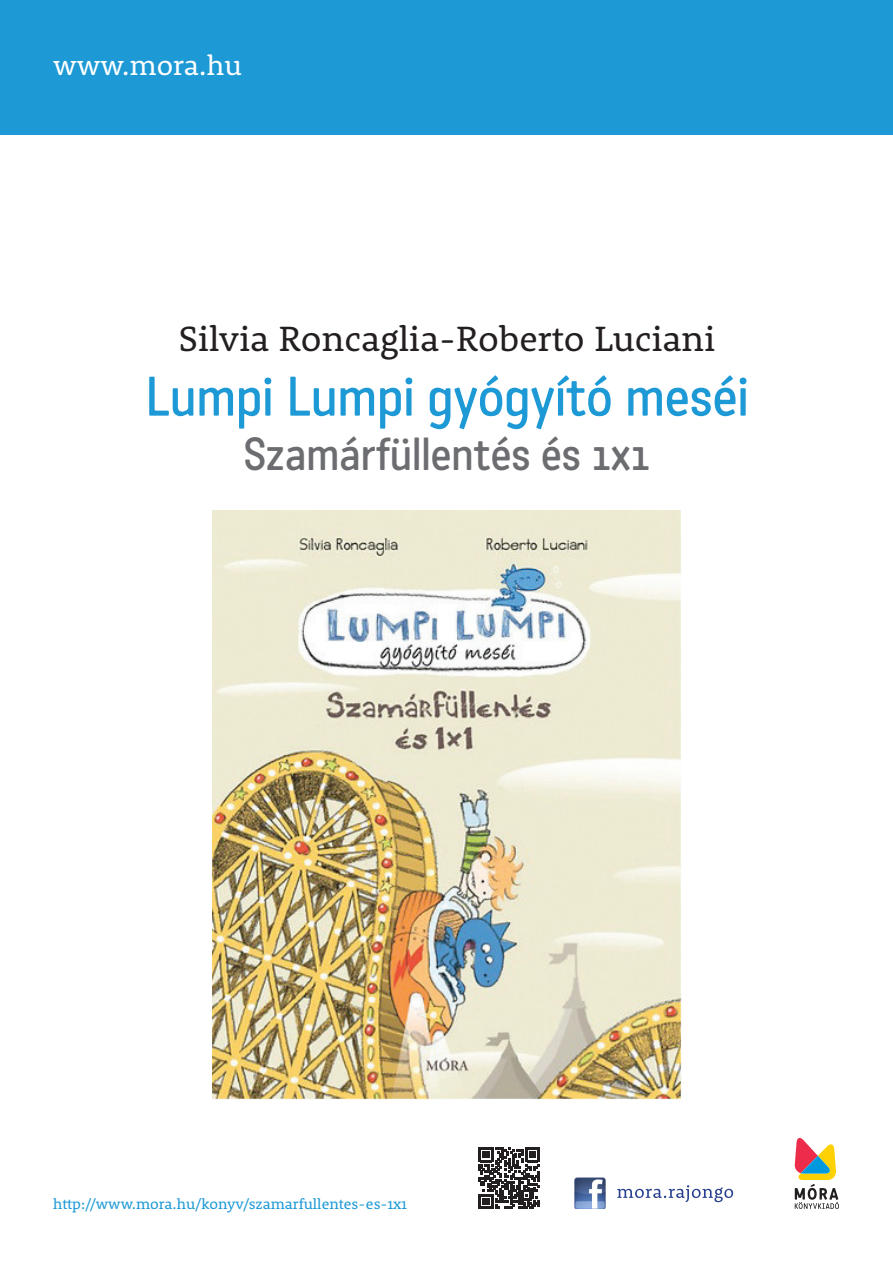
<style>
.page{position:relative;width:893px;height:1263px;background:#fff}
.page>*{position:absolute;margin:0;border:0;box-sizing:border-box;transform-origin:0 0}
.t1{font:500 54px "Katarine Std";color:#1d99d6}
.t2{font:500 45px "Katarine Std";color:#6c6d70}
.t3{font:36px "Rooney";color:#231f20}
.t4{font:28.5px "Rooney";color:#fff}
.t5{font:15px "Rooney";color:#1d99d6}
</style>
<div class="page">
<img style="left:574px;top:1178px;width:31px;height:31px">
<svg style="left:617px;top:1185px;width:116px;height:17px"></svg>
<svg style="left:478px;top:1147px;width:62px;height:62px"></svg>
<svg style="left:795px;top:1138px;width:44px;height:71px"></svg>
<div style="left:0;top:0;width:893px;height:135px;background:#1d99d6"></div>
<img style="left:212px;top:510px;width:470px;height:590px">
<p class="t4" style="left:53px;top:46px;width:190px">www.mora.hu</p>
<p class="t3" style="left:179px;top:315px;width:538px">Silvia Roncaglia-Roberto Luciani</p>
<p class="t1" style="left:145px;top:361px;width:605px">Lumpi Lumpi gyógyító meséi</p>
<p class="t2" style="left:244px;top:424px;width:407px">Szamárfüllentés és 1x1</p>
<p class="t5" style="left:53px;top:1194px;width:355px">http://www.mora.hu/konyv/szamarfullentes-es-1x1</p>
</div>
